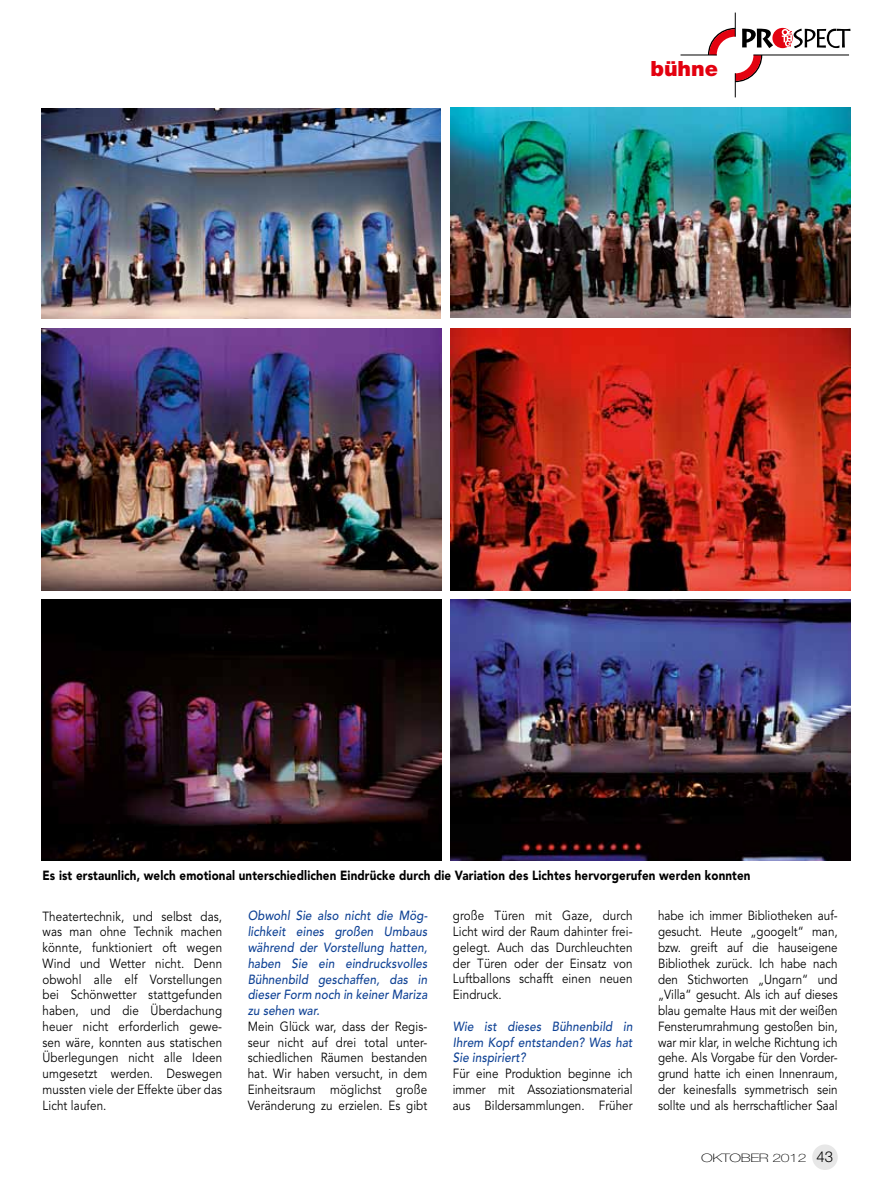
<style>
.page{position:relative;width:893px;height:1200px;background:#fff}
.page>*{position:absolute;margin:0;border:0;box-sizing:border-box;transform-origin:0 0}
.t1{font:900 21px "Helvetica Neue";color:#e3000f}
.t2{font:13.2px/15.8px "Avenir";letter-spacing:.01em;color:#000;text-align:justify;scale:.88 1}
.t3{font:italic 500 13.2px/15.8px "Avenir";letter-spacing:.01em;color:#0f4295;text-align:justify;scale:.88 1}
.t4{font:900 13.2px "Avenir";letter-spacing:.01em;color:#000;scale:.88 1}
.t5{font:100 11.7px "Helvetica Neue";letter-spacing:-.025em;color:#000;scale:1.35 1}
.s1{font-weight:300;font-size:15px}
</style>
<div class="page">
<img style="left:41px;top:108px;width:399px;height:210px">
<img style="left:41px;top:328px;width:400px;height:262px">
<img style="left:41px;top:599px;width:400px;height:261px">
<img style="left:451px;top:107px;width:399px;height:210px">
<img style="left:451px;top:328px;width:399px;height:262px">
<img style="left:451px;top:599px;width:399px;height:261px">
<div style="left:812px;top:1144px;width:26px;height:25px;background:#e7e7e7;border-radius:50%"></div>
<svg style="left:705px;top:13px;width:145px;height:84px"></svg>
<hr style="left:753px;top:55px;width:96px;height:1px;background:#000">
<hr style="left:680px;top:55px;width:37px;height:1px;background:#000">
<h1 class="t1" style="left:650px;top:56px;width:69px">bühne</h1>
<p class="t4" style="left:43px;top:867px;width:806px">Es ist erstaunlich, welch emotional unterschiedlichen Eindrücke durch die Variation des Lichtes hervorgerufen werden konnten</p>
<p class="t2" style="left:43px;top:908px;width:206px">Theatertechnik, und selbst das, was man ohne Technik machen könnte, funktioniert oft wegen Wind und Wetter nicht. Denn obwohl alle elf Vorstellungen bei Schönwetter stattgefunden haben, und die Überdachung heuer nicht erforderlich gewe&shy;sen wäre, konnten aus statischen Überlegungen nicht alle Ideen umgesetzt werden. Deswegen mussten viele der Effekte über das Licht laufen.</p>
<p class="t3" style="left:248px;top:908px;width:206px">Obwohl Sie also nicht die Mög&shy;lichkeit eines großen Umbaus während der Vorstellung hatten, haben Sie ein eindrucksvolles Bühnenbild geschaffen, das in dieser Form noch in keiner Mariza zu sehen war.</p>
<p class="t2" style="left:248px;top:1018px;width:206px">Mein Glück war, dass der Regis&shy;seur nicht auf drei total unter&shy;schiedlichen Räumen bestanden hat. Wir haben versucht, in dem Einheitsraum möglichst große Veränderung zu erzielen. Es gibt</p>
<p class="t2" style="left:453px;top:908px;width:206px">große Türen mit Gaze, durch Licht wird der Raum dahinter frei&shy;gelegt. Auch das Durchleuchten der Türen oder der Einsatz von Luftballons schafft einen neuen Eindruck.</p>
<p class="t3" style="left:453px;top:1018px;width:206px">Wie ist dieses Bühnenbild in Ihrem Kopf entstanden? Was hat Sie inspiriert?</p>
<p class="t2" style="left:453px;top:1065px;width:206px">Für eine Produktion beginne ich immer mit Assoziationsmaterial aus Bildersammlungen. Früher</p>
<p class="t2" style="left:658px;top:908px;width:206px">habe ich immer Bibliotheken auf&shy;gesucht. Heute „googelt“ man, bzw. greift auf die hauseigene Bibliothek zurück. Ich habe nach den Stichworten „Ungarn“ und „Villa“ gesucht. Als ich auf dieses blau gemalte Haus mit der weißen Fensterumrahmung gestoßen bin, war mir klar, in welche Richtung ich gehe. Als Vorgabe für den Vorder&shy;grund hatte ich einen Innenraum, der keinesfalls symmetrisch sein sollte und als herrschaftlicher Saal</p>
<p class="t5" style="left:701px;top:1150px;width:99px">OKTOBER 2012 <span class="s1">43</span></p>
</div>
